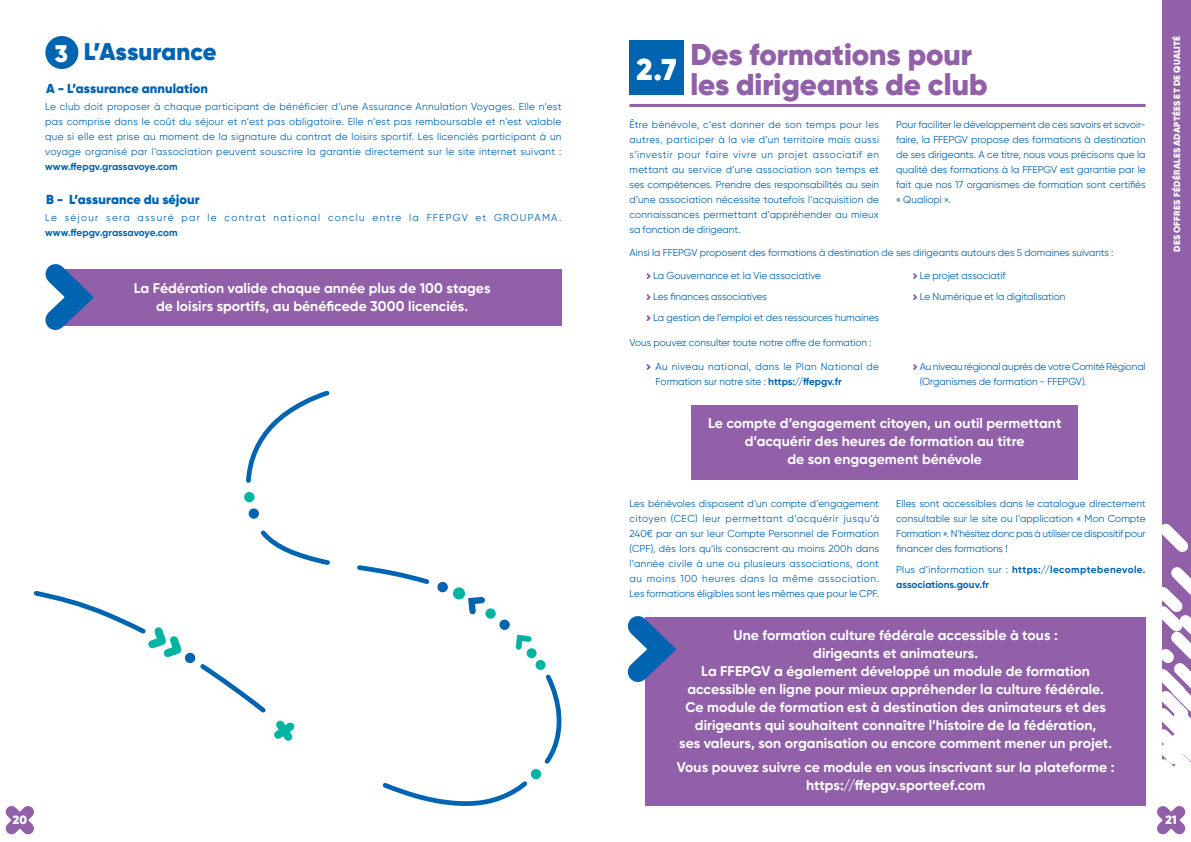
<style>
.page{position:relative;width:1191px;height:842px;background:#fff}
.page>*{position:absolute;margin:0;border:0;box-sizing:border-box;transform-origin:0 0}
.t1{font:900 30px/30px "Gilroy";color:#9160a8}
.t2{font:900 30px "Gilroy";color:#fff}
.t3{font:900 24px "Gilroy";color:#0164b1}
.t4{font:700 14px/18px "Gilroy";color:#fff;text-align:center}
.t5{font:900 13px "Gilroy";letter-spacing:.005em;color:#0164b1}
.t6{font:900 12px "Gilroy";color:#fff}
.t7{font:10px/15px "Gilroy";color:#0164b1;text-align:justify}
.t8{font:10px/15px "Gilroy";letter-spacing:.035em;color:#0164b1}
.t9{font:10px "Gilroy";letter-spacing:.125em;color:#0164b1}
.t10{font:700 10px/15px "Gilroy";letter-spacing:.025em;color:#0164b1}
.t11{font:700 10px "Gilroy";color:#0164b1}
.t12{font:900 9px "Gilroy";letter-spacing:.03em;color:#fff}
.s1{color:#fff}
.s2{font-weight:700}
.s3{font-weight:400}
</style>
<div class="page">
<div style="left:63px;top:270px;width:498px;height:56px;background:#9160a8"></div>
<svg style="left:45px;top:264px;width:64px;height:66px"></svg>
<div style="left:45px;top:36px;width:33px;height:33px;background:#0164b1;border-radius:50%"></div>
<hr style="left:629px;top:104px;width:516px;height:3px;background:#9160a8">
<div style="left:629px;top:41px;width:54px;height:54px;background:#0164b1"></div>
<svg style="left:646px;top:273px;width:5px;height:6px"></svg>
<svg style="left:646px;top:294px;width:5px;height:6px"></svg>
<svg style="left:646px;top:315px;width:5px;height:6px"></svg>
<svg style="left:913px;top:273px;width:5px;height:6px"></svg>
<svg style="left:913px;top:294px;width:5px;height:6px"></svg>
<svg style="left:646px;top:364px;width:5px;height:6px"></svg>
<svg style="left:913px;top:364px;width:5px;height:6px"></svg>
<div style="left:691px;top:406px;width:387px;height:74px;background:#9160a8"></div>
<div style="left:645px;top:617px;width:501px;height:146px;background:#9160a8"></div>
<div style="left:645px;top:749px;width:501px;height:56px;background:#9160a8"></div>
<svg style="left:627px;top:616px;width:50px;height:66px"></svg>
<svg style="left:260px;top:530px;width:70px;height:35px"></svg>
<svg style="left:382px;top:781px;width:146px;height:25px"></svg>
<div style="left:249px;top:508px;width:10px;height:11px;background:#0164b1;border-radius:50%"></div>
<div style="left:244px;top:492px;width:10px;height:10px;background:#00b4a2;border-radius:50%"></div>
<svg style="left:246px;top:390px;width:84px;height:93px"></svg>
<svg style="left:33px;top:591px;width:262px;height:150px"></svg>
<div style="left:535px;top:660px;width:10px;height:10px;background:#00b4a2;border-radius:50%"></div>
<div style="left:526px;top:648px;width:10px;height:10px;background:#00b4a2;border-radius:50%"></div>
<div style="left:531px;top:769px;width:10px;height:10px;background:#00b4a2;border-radius:50%"></div>
<svg style="left:544px;top:674px;width:18px;height:90px"></svg>
<svg style="left:357px;top:565px;width:178px;height:88px"></svg>
<div style="left:1162px;top:0;width:29px;height:806px;background:#9160a8"></div>
<svg style="left:5px;top:806px;width:29px;height:29px"></svg>
<svg style="left:1157px;top:523px;width:34px;height:312px"></svg>
<h2 class="t3" style="left:55px;top:36px;width:163px"><span class="s1">3</span> L’Assurance</h2>
<h3 class="t5" style="left:46px;top:80px;width:163px">A - L’assurance annulation</h3>
<p class="t7" style="left:45px;top:99px;width:518px">Le club doit proposer à chaque participant de bénéficier d’une Assurance Annulation Voyages. Elle n’est pas comprise dans le coût du séjour et n’est pas obligatoire. Elle n’est pas remboursable et n’est valable que si elle est prise au moment de la signature du contrat de loisirs sportif. Les licenciés participant à un voyage organisé par l’association peuvent souscrire la garantie directement sur le site internet suivant :</p>
<p class="t11" style="left:45px;top:160px;width:134px">www.ffepgv.grassavoye.com</p>
<h3 class="t5" style="left:46px;top:191px;width:155px">B - L’assurance du séjour</h3>
<p class="t9" style="left:45px;top:211px;width:518px">Le séjour sera assuré par le contrat national conclu entre la FFEPGV et GROUPAMA.</p>
<p class="t11" style="left:45px;top:226px;width:134px">www.ffepgv.grassavoye.com</p>
<h3 class="t4" style="left:134px;top:279px;width:358px">La Fédération valide chaque année plus de 100 stages de loisirs sportifs, au bénéficede 3000 licenciés.</h3>
<h1 class="t1" style="left:690px;top:39px;width:299px">Des formations pour les dirigeants de club</h1>
<p class="t7" style="left:629px;top:117px;width:251px">Être bénévole, c’est donner de son temps pour les autres, participer à la vie d’un territoire mais aussi s’investir pour faire vivre un projet associatif en mettant au service d’une association son temps et ses compétences. Prendre des responsabilités au sein d’une association nécessite toutefois l’acquisition de connaissances permettant d’appréhender au mieux sa fonction de dirigeant.</p>
<p class="t7" style="left:896px;top:117px;width:251px">Pour faciliter le développement de ces savoirs et savoir&shy;faire, la FFEPGV propose des formations à destination de ses dirigeants. A ce titre, nous vous précisons que la qualité des formations à la FFEPGV est garantie par le fait que nos 17 organismes de formation sont certifiés « Qualiopi ».</p>
<h1 class="t2" style="left:636px;top:50px;width:42px">2.7</h1>
<p class="t7" style="left:629px;top:245px;width:485px">Ainsi la FFEPGV proposent des formations à destination de ses dirigeants autours des 5 domaines suivants :</p>
<p class="t7" style="left:653px;top:265px;width:227px;line-height:21px;text-align:left">La Gouvernance et la Vie associative<br>Les finances associatives<br>La gestion de l’emploi et des ressources humaines</p>
<p class="t7" style="left:919px;top:265px;width:147px;line-height:21px">Le projet associatif<br>Le Numérique et la digitalisation</p>
<p class="t8" style="left:655px;top:359px;width:225px">Au niveau national, dans le Plan National de<br>Formation sur notre site : <span class="s2">https://ffepgv.fr</span></p>
<p class="t7" style="left:919px;top:359px;width:227px">Au niveau régional auprès de votre Comité Régional (Organismes de formation - FFEPGV).</p>
<h3 class="t4" style="left:708px;top:414px;width:355px">Le compte d’engagement citoyen, un outil permettant d’acquérir des heures de formation au titre<br>de son engagement bénévole</h3>
<p class="t7" style="left:629px;top:334px;width:243px">Vous pouvez consulter toute notre offre de formation :</p>
<p class="t7" style="left:629px;top:496px;width:251px">Les bénévoles disposent d’un compte d’engagement citoyen (CEC) leur permettant d’acquérir jusqu’à 240€ par an sur leur Compte Personnel de Formation (CPF), dès lors qu’ils consacrent au moins 200h dans l’année civile à une ou plusieurs associations, dont au moins 100 heures dans la même association.<br>Les formations éligibles sont les mêmes que pour le CPF.</p>
<p class="t7" style="left:896px;top:496px;width:251px">Elles sont accessibles dans le catalogue directement consultable sur le site ou l’application « Mon Compte Formation ». N’hésitez donc pas à utiliser ce dispositif pour financer des formations !</p>
<p class="t10" style="left:896px;top:562px;width:251px"><span class="s3">Plus d’information sur :</span> https://lecomptebenevole. associations.gouv.fr</p>
<p class="t4" style="left:679px;top:626px;width:434px">Une formation culture fédérale accessible à tous :<br>dirigeants et animateurs.<br>La FFEPGV a également développé un module de formation accessible en ligne pour mieux appréhender la culture fédérale.<br>Ce module de formation est à destination des animateurs et des dirigeants qui souhaitent connaître l’histoire de la fédération,<br>ses valeurs, son organisation ou encore comment mener un projet.</p>
<h3 class="t4" style="left:677px;top:758px;width:439px">Vous pouvez suivre ce module en vous inscrivant sur la plateforme : https://ffepgv.sporteef.com</h3>
<p class="t12" style="left:1171px;top:252px;width:217px;rotate:-90deg">DES OFFRES FÉDÉRALES ADAPTÉES ET DE QUALITÉ</p>
<p class="t6" style="left:13px;top:812px;width:16px">20</p>
<p class="t6" style="left:1165px;top:812px;width:13px">21</p>
</div>
